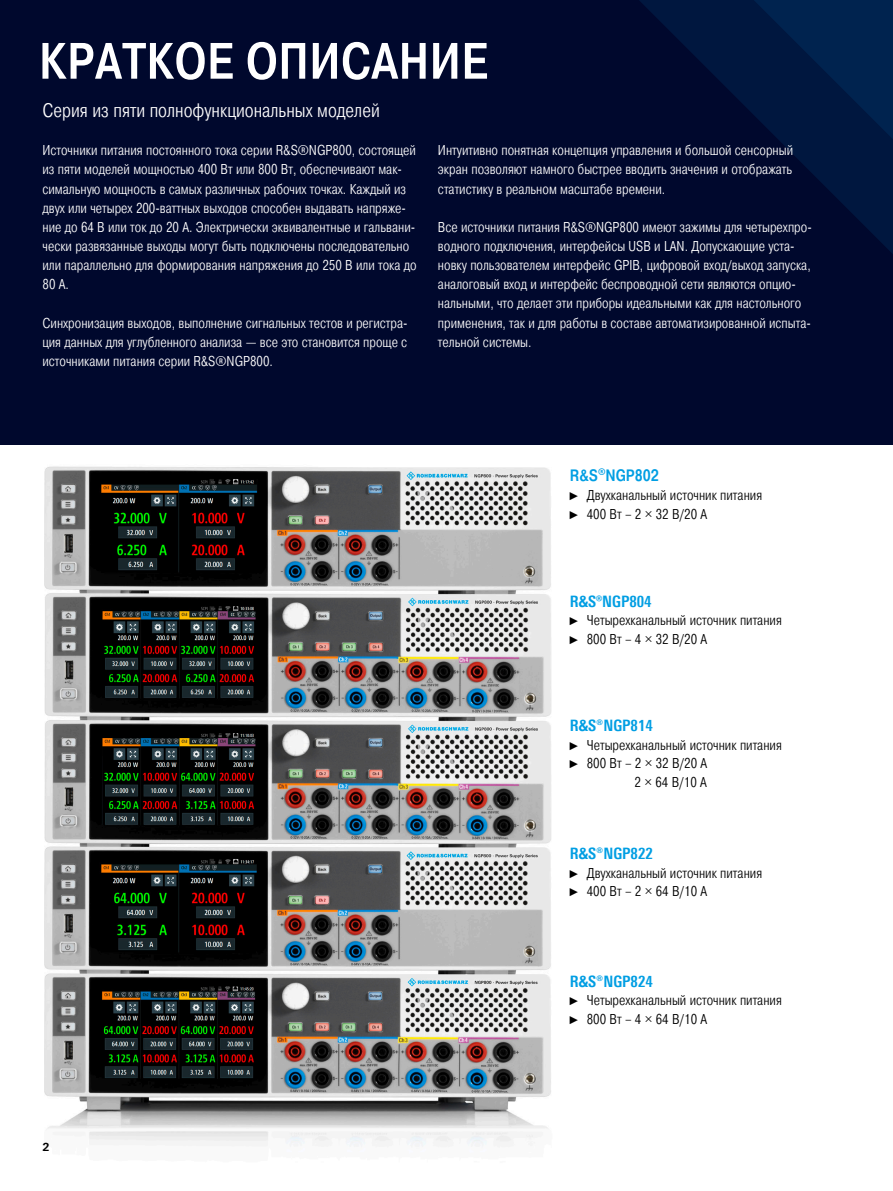
<style>
.page{position:relative;width:893px;height:1191px;background:#fff}
.page>*{position:absolute;margin:0;border:0;box-sizing:border-box;transform-origin:0 0}
.Seiten_Headline_34Pt{font:500 51px "Pragmatica Cond";letter-spacing:.01em;color:#fff}
.Teaser_weiss{font:300 19.5px "Pragmatica Cond";color:#fff}
.Absatzfett_cyan{font:500 16.5px "Pragmatica Cond";color:#009ee3}
.Absatzfett_cyan_ohne{font:700 15.75px "Linotype Univers 620 Cn";color:#009ee3}
.Haupttext_Weiss{font:300 14.25px/19.2px "Pragmatica Cond";color:#fff}
.t1{font:300 14.25px/18.6px "Pragmatica Cond";color:#000;text-align:right}
.t2{font:700 11.25px "Linotype Univers 630";color:#000}
.s1{font-family:"Arial Narrow";font-weight:400;font-size:11.4px}
.s2{font-family:"Linotype Univers 630"}
</style>
<div class="page">
<div style="left:0;top:0;width:893px;height:444px;background:#00082d"></div>
<svg style="left:639px;top:0;width:254px;height:254px"></svg>
<svg style="left:754px;top:0;width:139px;height:166px;background:#001b44"></svg>
<img style="left:44px;top:466px;width:508px;height:681px">
<p class="Seiten_Headline_34Pt" style="left:39px;top:31px;width:450px">КРАТКОЕ ОПИСАНИЕ</p>
<p class="Teaser_weiss" style="left:43px;top:99px;width:339px">Серия из пяти полнофункциональных моделей</p>
<p class="Haupttext_Weiss" style="left:43px;top:141px;width:376px">Источники питания постоянного тока серии R&amp;S®NGP800, состоящей из пяти моделей мощностью 400 Вт или 800 Вт, обеспечивают мак&shy;симальную мощность в самых различных рабочих точках. Каждый из двух или четырех 200-ваттных выходов способен выдавать напряже&shy;ние до 64 В или ток до 20 А. Электрически эквивалентные и гальвани&shy;чески развязанные выходы могут быть подключены последовательно или параллельно для формирования напряжения до 250 В или тока до 80 А.</p>
<p class="Haupttext_Weiss" style="left:43px;top:313px;width:367px;text-align:justify">Синхронизация выходов, выполнение сигнальных тестов и регистра&shy;ция данных для углубленного анализа — все это становится проще с источниками питания серии R&amp;S®NGP800.</p>
<p class="Haupttext_Weiss" style="left:438px;top:141px;width:357px;text-align:justify">Интуитивно понятная концепция управления и большой сенсорный экран позволяют намного быстрее вводить значения и отображать статистику в реальном масштабе времени.</p>
<p class="Haupttext_Weiss" style="left:438px;top:217px;width:375px">Все источники питания R&amp;S®NGP800 имеют зажимы для четырехпро&shy;водного подключения, интерфейсы USB и LAN. Допускающие уста&shy;новку пользователем интерфейс GPIB, цифровой вход/выход запуска, аналоговый вход и интерфейс беспроводной сети являются опцио&shy;нальными, что делает эти приборы идеальными как для настольного применения, так и для работы в составе автоматизированной испыта&shy;тельной системы.</p>
<p class="Absatzfett_cyan" style="left:570px;top:465px;width:91px">R&amp;S<sup>®</sup>NGP802</p>
<p class="t1" style="left:570px;top:486px;width:194px"><span class="s1">►</span> Двухканальный источник питания</p>
<p class="t1" style="left:570px;top:505px;width:139px"><span class="s1">►</span> 400 Вт – 2 × 32 В/20 А</p>
<p class="Absatzfett_cyan_ohne" style="left:570px;top:592px;width:83px">R&amp;S®NGP804</p>
<p class="t1" style="left:570px;top:611px;width:214px"><span class="s1">►</span> Четырехканальный источник питания</p>
<p class="t1" style="left:570px;top:630px;width:139px"><span class="s1">►</span> 800 Вт – 4 × 32 В/20 А</p>
<p class="Absatzfett_cyan_ohne" style="left:570px;top:716px;width:85px">R&amp;S<span class="s2">®</span>NGP814</p>
<p class="t1" style="left:570px;top:736px;width:214px"><span class="s1">►</span> Четырехканальный источник питания</p>
<p class="t1" style="left:570px;top:754px;width:139px"><span class="s1">►</span> 800 Вт – 2 × 32 В/20 А<br>2 × 64 В/10 А</p>
<p class="Absatzfett_cyan_ohne" style="left:570px;top:844px;width:85px">R&amp;S<span class="s2">®</span>NGP822</p>
<p class="t1" style="left:570px;top:863px;width:194px"><span class="s1">►</span> Двухканальный источник питания</p>
<p class="t1" style="left:570px;top:882px;width:139px"><span class="s1">►</span> 400 Вт – 2 × 64 В/10 А</p>
<p class="Absatzfett_cyan_ohne" style="left:570px;top:971px;width:85px">R&amp;S<span class="s2">®</span>NGP824</p>
<p class="t1" style="left:570px;top:991px;width:214px"><span class="s1">►</span> Четырехканальный источник питания</p>
<p class="t1" style="left:570px;top:1009px;width:139px"><span class="s1">►</span> 800 Вт – 4 × 64 В/10 А</p>
<p class="t2" style="left:43px;top:1139px;width:9px">2</p>
</div>
